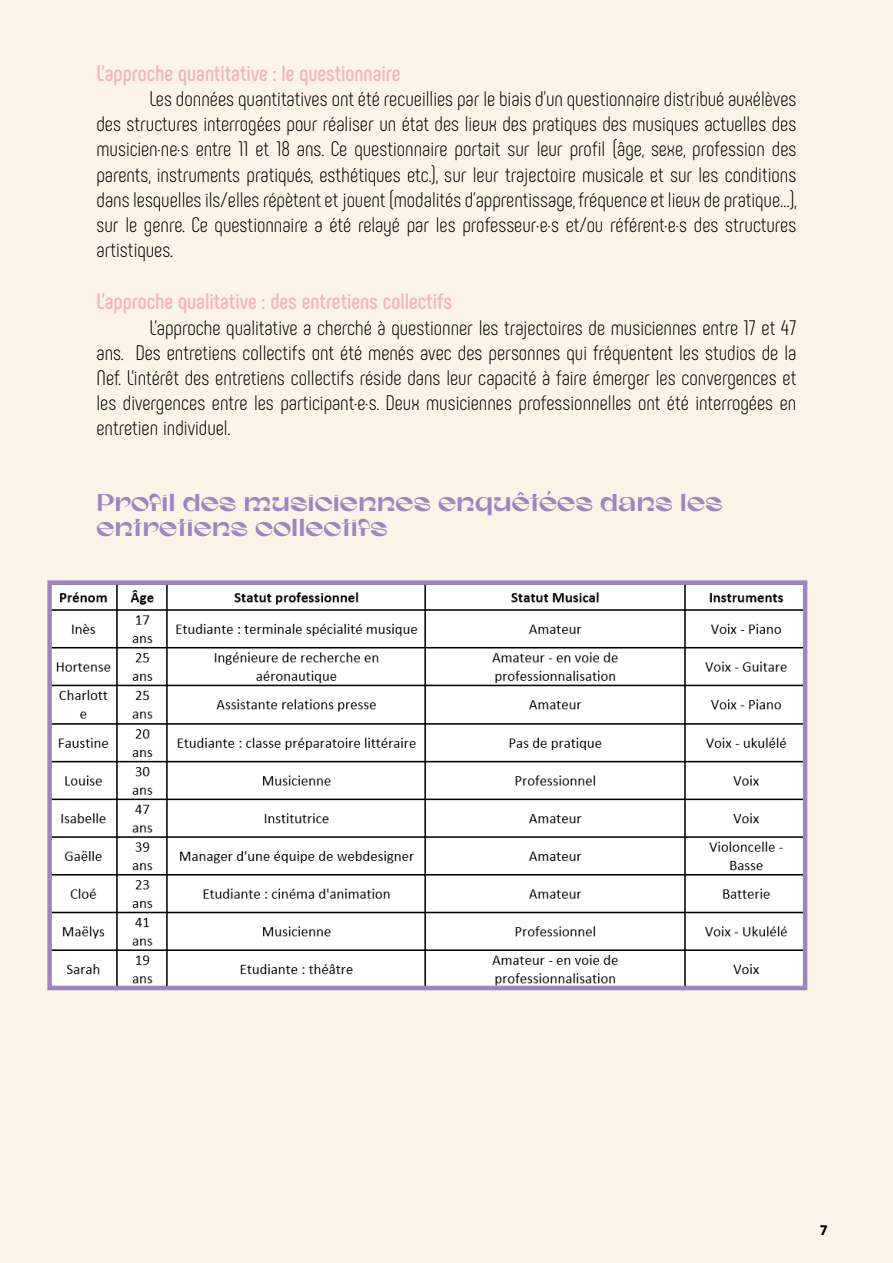
<style>
.page{position:relative;width:893px;height:1263px;background:#fcf4e6}
.page>*{position:absolute;margin:0;border:0;box-sizing:border-box;transform-origin:0 0}
.t1{font:700 22.5px "Phenomena";color:#f3b3bb}
.t2{font:300 21px/25.2px "Phenomena";color:#000;text-align:justify}
.t3{font:21px/25.2px "Gunter";color:#9e85c1}
.t4{font:700 13.5px "Poppins";color:#000}
</style>
<div class="page">
<img style="left:52px;top:585px;width:750px;height:400px">
<div style="left:47px;top:580px;width:760px;height:410px;border:4px solid #9e85c1"></div>
<p class="t1" style="left:97px;top:59px;width:305px">L’approche quantitative : le questionnaire</p>
<p class="t2" style="left:97px;top:86px;width:701px;text-indent:53px">Les données quantitatives ont été recueillies par le biais d’un questionnaire distribué auxélèves des structures interrogées pour réaliser un état des lieux des pratiques des musiques actuelles des musicien·ne·s entre 11 et 18 ans. Ce questionnaire portait sur leur profil (âge, sexe, profession des parents, instruments pratiqués, esthétiques etc.), sur leur trajectoire musicale et sur les conditions dans lesquelles ils/elles répètent et jouent (modalités d’apprentissage, fréquence et lieux de pratique…), sur le genre. Ce questionnaire a été relayé par les professeur·e·s et/ou référent·e·s des structures artistiques.</p>
<p class="t1" style="left:97px;top:288px;width:357px">L’approche qualitative : des entretiens collectifs</p>
<p class="t2" style="left:97px;top:315px;width:701px;text-indent:53px">L’approche qualitative a cherché à questionner les trajectoires de musiciennes entre 17 et 47 ans. Des entretiens collectifs ont été menés avec des personnes qui fréquentent les studios de la Nef. L’intérêt des entretiens collectifs réside dans leur capacité à faire émerger les convergences et les divergences entre les participant·e·s. Deux musiciennes professionnelles ont été interrogées en entretien individuel.</p>
<p class="t3" style="left:97px;top:489px;width:628px">Profil des musiciennes enquêtées dans les entretiens collectifs</p>
<p class="t4" style="left:820px;top:1222px;width:9px">7</p>
</div>
